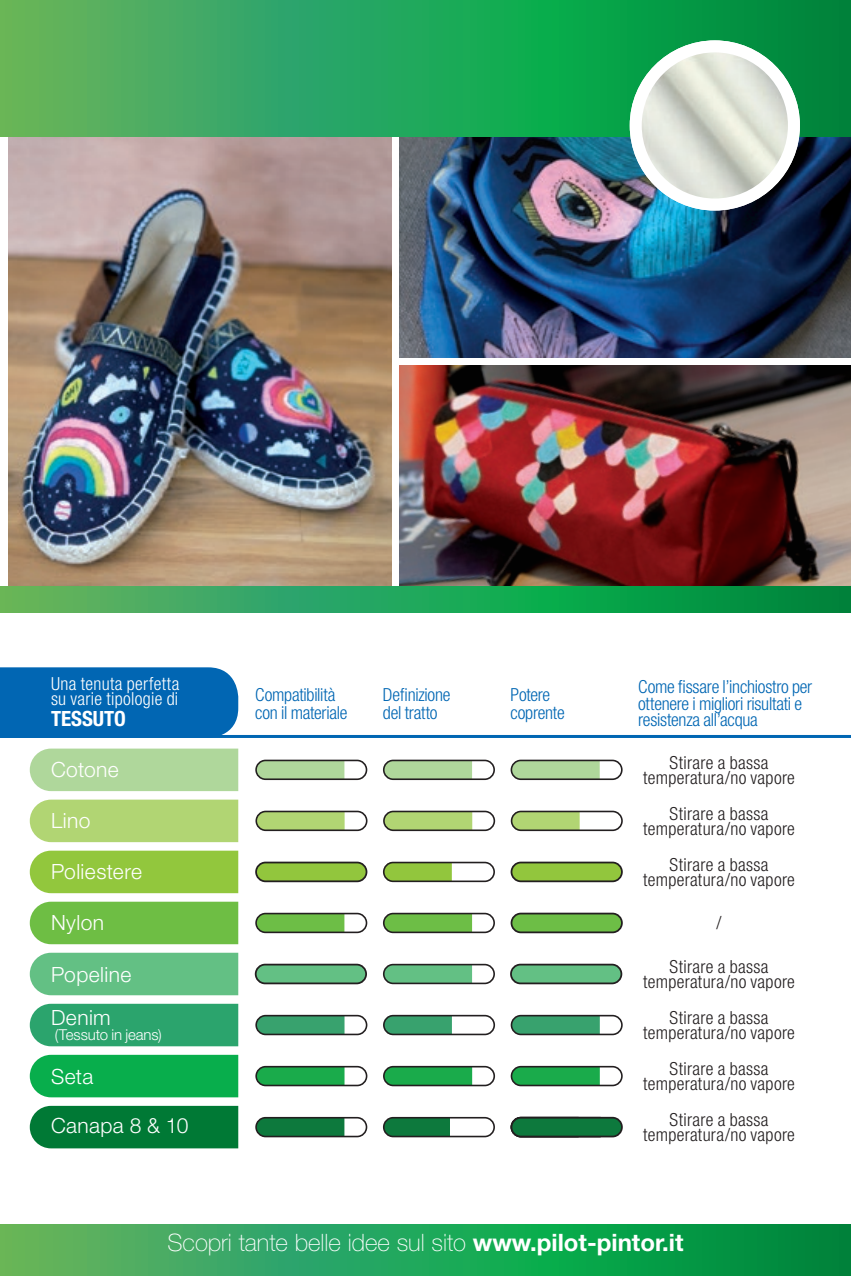
<style>
.page{position:relative;width:851px;height:1276px;background:#fff}
.page>*{position:absolute;margin:0;border:0;box-sizing:border-box;transform-origin:0 0}
.t1{font:100 24px "Helvetica Neue LT Std";color:#fff}
.t2{font:300 21px "Helvetica Neue LT Std";letter-spacing:.02em;color:#fff}
.t3{font:700 condensed 21px "Helvetica Neue LT Std";letter-spacing:-.005em;color:#fff}
.t4{font:300 condensed 18px/15px "Helvetica Neue LT Std";letter-spacing:.02em;color:#231f20;text-align:center}
.t5{font:300 condensed 18px/18px "Helvetica Neue LT Std";letter-spacing:-.015em;color:#0166b3}
.t6{font:300 condensed 18px/15px "Helvetica Neue LT Std";letter-spacing:.015em;color:#fff}
.t7{font:300 15px "Helvetica Neue LT Std";letter-spacing:-.005em;color:#fff}
.s1{font-weight:700}
</style>
<div class="page">
<svg style="left:258px;top:1120px;width:86px;height:14px"></svg>
<div style="left:255px;top:1117px;width:112px;height:20px;border:2px solid #231f20;border-radius:9px"></div>
<svg style="left:383px;top:1120px;width:67px;height:14px"></svg>
<div style="left:383px;top:1117px;width:112px;height:20px;border:2px solid #231f20;border-radius:9px"></div>
<svg style="left:258px;top:915px;width:86px;height:15px"></svg>
<div style="left:255px;top:912px;width:112px;height:21px;border:2px solid #231f20;border-radius:9px"></div>
<svg style="left:386px;top:915px;width:86px;height:15px"></svg>
<div style="left:383px;top:912px;width:112px;height:21px;border:2px solid #231f20;border-radius:9px"></div>
<div style="left:511px;top:862px;width:110px;height:19px;background:#92c63d;border-radius:9px"></div>
<div style="left:510px;top:861px;width:112px;height:21px;border:2px solid #231f20;border-radius:9px"></div>
<svg style="left:258px;top:813px;width:86px;height:15px"></svg>
<div style="left:255px;top:810px;width:112px;height:21px;border:2px solid #231f20;border-radius:9px"></div>
<svg style="left:386px;top:813px;width:86px;height:15px"></svg>
<div style="left:383px;top:810px;width:112px;height:21px;border:2px solid #231f20;border-radius:9px"></div>
<svg style="left:513px;top:813px;width:66px;height:15px"></svg>
<div style="left:510px;top:810px;width:112px;height:21px;border:2px solid #231f20;border-radius:9px"></div>
<svg style="left:386px;top:864px;width:66px;height:15px"></svg>
<div style="left:383px;top:861px;width:112px;height:21px;border:2px solid #231f20;border-radius:9px"></div>
<svg style="left:513px;top:762px;width:86px;height:15px"></svg>
<div style="left:510px;top:759px;width:112px;height:21px;border:2px solid #231f20;border-radius:9px"></div>
<svg style="left:386px;top:762px;width:86px;height:15px"></svg>
<div style="left:383px;top:759px;width:112px;height:21px;border:2px solid #231f20;border-radius:9px"></div>
<svg style="left:258px;top:762px;width:86px;height:15px"></svg>
<div style="left:255px;top:759px;width:112px;height:21px;border:2px solid #231f20;border-radius:9px"></div>
<svg style="left:513px;top:1018px;width:86px;height:14px"></svg>
<div style="left:510px;top:1015px;width:112px;height:20px;border:2px solid #231f20;border-radius:9px"></div>
<svg style="left:386px;top:1018px;width:66px;height:14px"></svg>
<div style="left:383px;top:1015px;width:112px;height:20px;border:2px solid #231f20;border-radius:9px"></div>
<svg style="left:258px;top:1018px;width:86px;height:14px"></svg>
<div style="left:255px;top:1015px;width:112px;height:20px;border:2px solid #231f20;border-radius:9px"></div>
<svg style="left:513px;top:1069px;width:86px;height:14px"></svg>
<div style="left:510px;top:1066px;width:112px;height:20px;border:2px solid #231f20;border-radius:9px"></div>
<svg style="left:386px;top:1069px;width:86px;height:14px"></svg>
<div style="left:383px;top:1066px;width:112px;height:20px;border:2px solid #231f20;border-radius:9px"></div>
<svg style="left:258px;top:1069px;width:86px;height:14px"></svg>
<div style="left:255px;top:1066px;width:112px;height:20px;border:2px solid #231f20;border-radius:9px"></div>
<img style="left:400px;top:136px;width:450px;height:221px">
<svg style="left:0;top:1225px;width:850px;height:51px;background:#25a355"></svg>
<img style="left:400px;top:366px;width:450px;height:221px">
<img style="left:9px;top:136px;width:382px;height:451px">
<div style="left:0;top:667px;width:238px;height:68px;background:#0166b3"></div>
<div style="left:30px;top:1106px;width:208px;height:42px;background:#007935"></div>
<div style="left:30px;top:1054px;width:208px;height:43px;background:#08ae4c"></div>
<div style="left:30px;top:1003px;width:208px;height:43px;background:#2ba46d"></div>
<div style="left:30px;top:952px;width:208px;height:43px;background:#63c084"></div>
<div style="left:30px;top:901px;width:208px;height:43px;background:#6ebe44"></div>
<div style="left:30px;top:850px;width:208px;height:43px;background:#92c73d"></div>
<div style="left:30px;top:799px;width:208px;height:43px;background:#b1d573"></div>
<div style="left:30px;top:748px;width:208px;height:43px;background:#afd79b"></div>
<div style="left:256px;top:862px;width:110px;height:19px;background:#92c63d;border-radius:9px"></div>
<div style="left:255px;top:861px;width:112px;height:21px;border:2px solid #231f20;border-radius:9px"></div>
<div style="left:511px;top:913px;width:110px;height:19px;background:#6dbe46;border-radius:9px"></div>
<div style="left:510px;top:912px;width:112px;height:21px;border:2px solid #231f20;border-radius:9px"></div>
<svg style="left:513px;top:1119px;width:88px;height:19px"></svg>
<div style="left:511px;top:1117px;width:110px;height:19px;background:#0d793d;border-radius:9px"></div>
<div style="left:510px;top:1116px;width:112px;height:21px;border:2px solid #231f20;border-radius:9px"></div>
<hr style="left:0;top:735px;width:850px;height:3px;background:#0166b3">
<svg style="left:386px;top:966px;width:86px;height:15px"></svg>
<div style="left:383px;top:963px;width:112px;height:21px;border:2px solid #231f20;border-radius:9px"></div>
<div style="left:256px;top:964px;width:110px;height:19px;background:#63c084;border-radius:9px"></div>
<div style="left:255px;top:963px;width:112px;height:21px;border:2px solid #231f20;border-radius:9px"></div>
<div style="left:511px;top:964px;width:110px;height:19px;background:#63c084;border-radius:9px"></div>
<div style="left:510px;top:963px;width:112px;height:21px;border:2px solid #231f20;border-radius:9px"></div>
<svg style="left:0;top:0;width:850px;height:136px;background:#29a557"></svg>
<img style="left:629px;top:40px;width:170px;height:170px;border-radius:85px">
<div style="left:629px;top:40px;width:170px;height:170px;border:12px solid #fff;border-radius:50%"></div>
<svg style="left:0;top:587px;width:850px;height:25px;background:#24a355"></svg>
<p class="t6" style="left:51px;top:676px;width:130px">Una tenuta perfetta su varie tipologie di</p>
<p class="t3" style="left:51px;top:706px;width:76px">TESSUTO</p>
<p class="t2" style="left:51px;top:757px;width:69px">Cotone</p>
<p class="t2" style="left:51px;top:808px;width:41px">Lino</p>
<p class="t2" style="left:51px;top:859px;width:92px">Poliestere</p>
<p class="t2" style="left:51px;top:910px;width:54px">Nylon</p>
<p class="t2" style="left:51px;top:961px;width:82px">Popeline</p>
<p class="t2" style="left:51px;top:1004px;width:61px">Denim</p>
<p class="t7" style="left:55px;top:1025px;width:109px">(Tessuto in jeans)</p>
<p class="t2" style="left:51px;top:1063px;width:44px">Seta</p>
<p class="t2" style="left:51px;top:1112px;width:139px">Canapa 8 &amp; 10</p>
<p class="t5" style="left:255px;top:686px;width:94px">Compatibilità con il materiale</p>
<p class="t5" style="left:383px;top:686px;width:69px">Definizione del tratto</p>
<p class="t5" style="left:510px;top:686px;width:56px">Potere coprente</p>
<p class="t5" style="left:638px;top:678px;width:175px;line-height:16.5px">Come fissare l’inchiostro per ottenere i migliori risultati e resistenza all’acqua</p>
<p class="t4" style="left:643px;top:755px;width:153px">Stirare a bassa temperatura/no vapore</p>
<p class="t4" style="left:643px;top:806px;width:153px">Stirare a bassa temperatura/no vapore</p>
<p class="t4" style="left:643px;top:857px;width:153px">Stirare a bassa temperatura/no vapore</p>
<p class="t4" style="left:716px;top:915px;width:7px">/</p>
<p class="t4" style="left:643px;top:959px;width:153px">Stirare a bassa temperatura/no vapore</p>
<p class="t4" style="left:643px;top:1010px;width:153px">Stirare a bassa temperatura/no vapore</p>
<p class="t4" style="left:643px;top:1061px;width:153px">Stirare a bassa temperatura/no vapore</p>
<p class="t4" style="left:643px;top:1112px;width:153px">Stirare a bassa temperatura/no vapore</p>
<p class="t1" style="left:167px;top:1228px;width:517px">Scopri tante belle idee sul sito <span class="s1">www.pilot-pintor.it</span></p>
</div>
